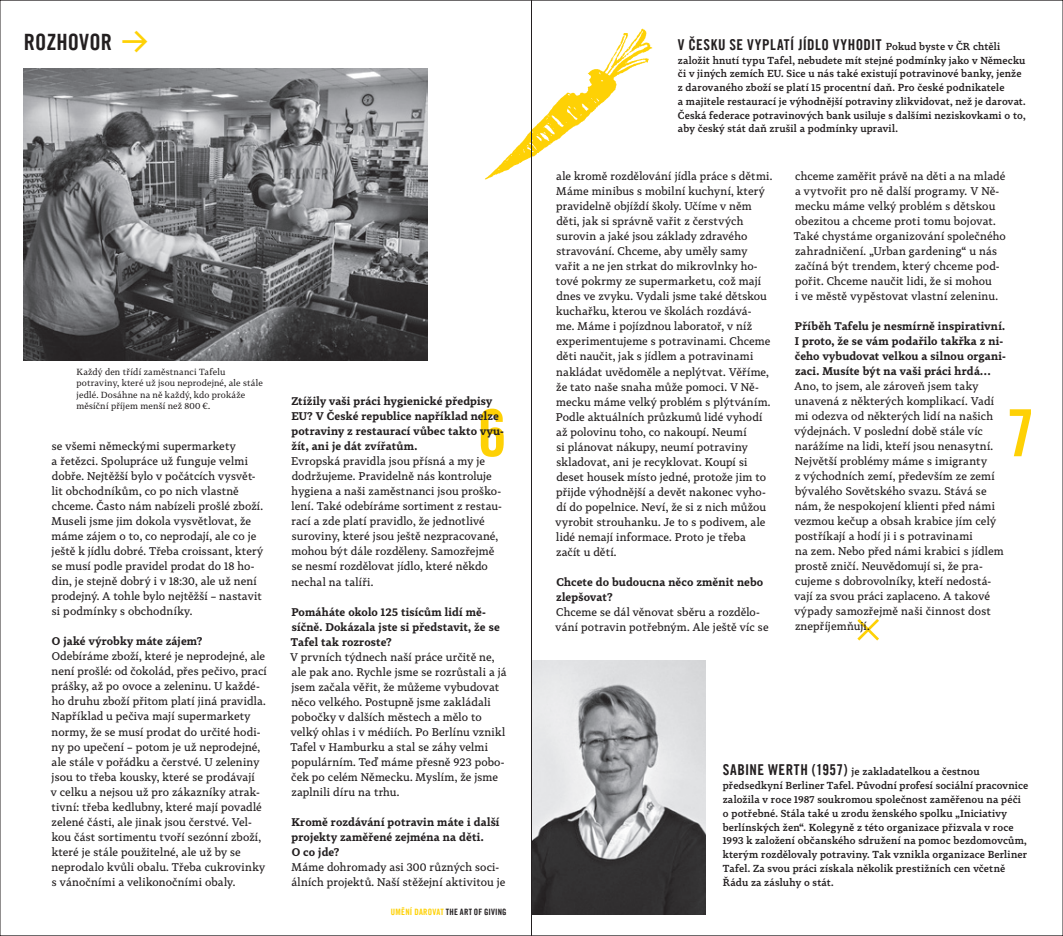
<style>
.page{position:relative;width:1063px;height:936px;background:#fff}
.page>*{position:absolute;margin:0;border:0;box-sizing:border-box;transform-origin:0 0}
.t1{font:65px "Trade Gothic LT Com Bd Cn 20";color:#fed105}
.t2{font:22.5px "Trade Gothic LT Com Bd Cn 20";letter-spacing:.005em;color:#231f20}
.t3{font:15px "Trade Gothic LT Com Bd Cn 20";letter-spacing:.045em;color:#231f20}
.t4{font:11px/15px "Tabac G4";letter-spacing:.01em;color:#231f20}
.t5{font:700 11px/15px "Tabac G4";letter-spacing:.015em;color:#231f20}
.t6{font:500 10px/13.8px "Tabac G4";letter-spacing:.015em;color:#231f20}
.t7{font:8.75px/11.2px "Tabac G3";letter-spacing:.02em;color:#231f20}
.t8{font:8.75px "Trade Gothic LT Com Bd Cn 20";letter-spacing:.025em;color:#231f20}
.t9{font:8.75px "Trade Gothic LT Com Bd Cn 20";letter-spacing:.035em;color:#fed105}
.s1{font-family:"Tabac Sans";font-size:35px;color:#fed105}
.s2{font-family:"Trade Gothic LT Com Bd Cn 20";font-weight:400;font-size:15px}
</style>
<div class="page">
<img style="left:533px;top:660px;width:172px;height:254px">
<svg style="left:857px;top:619px;width:22px;height:21px"></svg>
<img style="left:23px;top:69px;width:404px;height:291px">
<img style="left:485px;top:28px;width:168px;height:152px">
<h2 class="t2" style="left:24px;top:28px;width:126px">ROZHOVOR <span class="s1">→</span></h2>
<p class="t7" style="left:77px;top:366px;width:188px">Každý den třídí zaměstnanci Tafelu potraviny, které už jsou neprodejné, ale stále jedlé. Dosáhne na ně každý, kdo prokáže měsíční příjem menší než 800 €.</p>
<p class="t4" style="left:51px;top:438px;width:213px">se všemi německými supermarkety<br>a řetězci. Spolupráce už funguje velmi dobře. Nejtěžší bylo v počátcích vysvět‑ lit obchodníkům, co po nich vlastně chceme. Často nám nabízeli prošlé zboží.<br>Museli jsme jim dokola vysvětlovat, že máme zájem o to, co neprodají, ale co je ještě k jídlu dobré. Třeba croissant, který se musí podle pravidel prodat do 18 ho‑ din, je stejně dobrý i v 18:30, ale už není prodejný. A tohle bylo nejtěžší – nastavit si podmínky s obchodníky.</p>
<p class="t5" style="left:52px;top:633px;width:152px">O jaké výrobky máte zájem?</p>
<p class="t4" style="left:51px;top:648px;width:217px">Odebíráme zboží, které je neprodejné, ale není prošlé: od čokolád, přes pečivo, prací prášky, až po ovoce a zeleninu. U každé‑ ho druhu zboží přitom platí jiná pravidla.<br>Například u pečiva mají supermarkety normy, že se musí prodat do určité hodi‑ ny po upečení – potom je už neprodejné, ale stále v pořádku a čerstvé. U zeleniny jsou to třeba kousky, které se prodávají<br>v celku a nejsou už pro zákazníky atrak‑ tivní: třeba kedlubny, které mají povadlé zelené části, ale jinak jsou čerstvé. Vel‑ kou část sortimentu tvoří sezónní zboží, které je stále použitelné, ale už by se neprodalo kvůli obalu. Třeba cukrovinky s vánočními a velikonočními obaly.</p>
<h3 class="t3" style="left:678px;top:35px;width:27px">V ČESKU</h3>
<h3 class="t3" style="left:730px;top:35px;width:41px">SE VYPLATÍ</h3>
<p class="t6" style="left:678px;top:39px;width:349px;text-indent:120px"><span class="s2">JÍDLO VYHODIT</span> Pokud byste v ČR chtěli založit hnutí typu Tafel, nebudete mít stejné podmínky jako v Německu či v jiných zemích EU. Sice u nás také existují potravinové banky, jenže z darovaného zboží se platí 15 procentní daň. Pro české podnikatele<br>a majitele restaurací je výhodnější potraviny zlikvidovat, než je darovat.<br>Česká federace potravinových bank usiluje s dalšími neziskovkami o to, aby český stát daň zrušil a podmínky upravil.</p>
<p class="t4" style="left:794px;top:168px;width:213px">chceme zaměřit právě na děti a na mladé a vytvořit pro ně další programy. V Ně‑ mecku máme velký problém s dětskou obezitou a chceme proti tomu bojovat.<br>Také chystáme organizování společného zahradničení. „Urban gardening“ u nás začíná být trendem, který chceme pod‑ pořit. Chceme naučit lidi, že si mohou<br>i ve městě vypěstovat vlastní zeleninu.</p>
<p class="t5" style="left:795px;top:318px;width:213px">Příběh Tafelu je nesmírně inspirativní.<br>I proto, že se vám podařilo takřka z ni&shy;čeho vybudovat velkou a silnou organi&shy;zaci. Musíte být na vaši práci hrdá…</p>
<p class="t4" style="left:794px;top:378px;width:211px">Ano, to jsem, ale zároveň jsem taky unavená z některých komplikací. Vadí mi odezva od některých lidí na našich výdejnách. V poslední době stále víc narážíme na lidi, kteří jsou nenasytní.<br>Největší problémy máme s imigranty<br>z východních zemí, především ze zemí bývalého Sovětského svazu. Stává se nám, že nespokojení klienti před námi vezmou kečup a obsah krabice jím celý postříkají a hodí ji i s potravinami<br>na zem. Nebo před námi krabici s jídlem prostě zničí. Neuvědomují si, že pra‑ cujeme s dobrovolníky, kteří nedostá‑ vají za svou práci zaplaceno. A takové výpady samozřejmě naši činnost dost znepříjemňují.</p>
<p class="t4" style="left:555px;top:169px;width:218px">ale kromě rozdělování jídla práce s dětmi.<br>Máme minibus s mobilní kuchyní, který pravidelně objíždí školy. Učíme v něm děti, jak si správně vařit z čerstvých surovin a jaké jsou základy zdravého stravování. Chceme, aby uměly samy vařit a ne jen strkat do mikrovlnky ho‑ tové pokrmy ze supermarketu, což mají dnes ve zvyku. Vydali jsme také dětskou kuchařku, kterou ve školách rozdává‑<br>me. Máme i pojízdnou laboratoř, v níž experimentujeme s potravinami. Chceme děti naučit, jak s jídlem a potravinami nakládat uvědoměle a neplýtvat. Věříme, že tato naše snaha může pomoci. V Ně‑ mecku máme velký problém s plýtváním.<br>Podle aktuálních průzkumů lidé vyhodí až polovinu toho, co nakoupí. Neumí<br>si plánovat nákupy, neumí potraviny skladovat, ani je recyklovat. Koupí si deset housek místo jedné, protože jim to přijde výhodnější a devět nakonec vyho‑ dí do popelnice. Neví, že si z nich můžou vyrobit strouhanku. Je to s podivem, ale lidé nemají informace. Proto je třeba<br>začít u dětí.</p>
<p class="t5" style="left:556px;top:574px;width:208px">Chcete do budoucna něco změnit nebo zlepšovat?</p>
<p class="t4" style="left:555px;top:604px;width:215px">Chceme se dál věnovat sběru a rozdělo‑ vání potravin potřebným. Ale ještě víc se</p>
<p class="t5" style="left:291px;top:393px;width:214px">Ztížily vaši práci hygienické předpisy EU? V České republice například nelze potraviny z restaurací vůbec takto vyu&shy;žít, ani je dát zvířatům.</p>
<p class="t4" style="left:291px;top:453px;width:212px">Evropská pravidla jsou přísná a my je dodržujeme. Pravidelně nás kontroluje hygiena a naši zaměstnanci jsou proško‑ lení. Také odebíráme sortiment z restau‑ rací a zde platí pravidlo, že jednotlivé suroviny, které jsou ještě nezpracované, mohou být dále rozděleny. Samozřejmě se nesmí rozdělovat jídlo, které někdo nechal na talíři.</p>
<p class="t5" style="left:291px;top:603px;width:210px">Pomáháte okolo 125 tisícům lidí mě&shy;síčně. Dokázala jste si představit, že se<br>Tafel tak rozroste?</p>
<p class="t4" style="left:290px;top:649px;width:218px">V prvních týdnech naší práce určitě ne, ale pak ano. Rychle jsme se rozrůstali a já jsem začala věřit, že můžeme vybudovat něco velkého. Postupně jsme zakládali pobočky v dalších městech a mělo to velký ohlas i v médiích. Po Berlínu vznikl Tafel v Hamburku a stal se záhy velmi populárním. Teď máme přesně 923 pobo‑ ček po celém Německu. Myslím, že jsme zaplnili díru na trhu.</p>
<p class="t5" style="left:291px;top:813px;width:210px">Kromě rozdávání potravin máte i další projekty zaměřené zejména na děti.<br>O co jde?</p>
<p class="t4" style="left:291px;top:859px;width:216px">Máme dohromady asi 300 různých soci‑ álních projektů. Naší stěžejní aktivitou je</p>
<h1 class="t1" style="left:478px;top:393px;width:30px">6</h1>
<h1 class="t1" style="left:1006px;top:393px;width:30px">7</h1>
<p class="t6" style="left:723px;top:764px;width:307px;text-indent:45px"><span class="s2">WERT H (1957)</span> je zakladatelkou a čestnou předsedkyní Berliner Tafel. Původní profesí sociální pracovnice založila v roce 1987 soukromou společnost zaměřenou na péči o potřebné. Stála také u zrodu ženského spolku „Iniciativy berlínských žen“. Kolegyně z této organizace přizvala v roce 1993 k založení občanského sdružení na pomoc bezdomovcům, kterým rozdělovaly potraviny. Tak vznikla organizace Berliner Tafel. Za svou práci získala několik prestižních cen včetně Řádu za zásluhy o stát.</p>
<h3 class="t3" style="left:723px;top:761px;width:15px">SABINE</h3>
<p class="t9" style="left:391px;top:906px;width:34px">UMĚNÍ DAROVAT</p>
<p class="t8" style="left:446px;top:906px;width:47px">THE ART OF GIVING</p>
</div>
